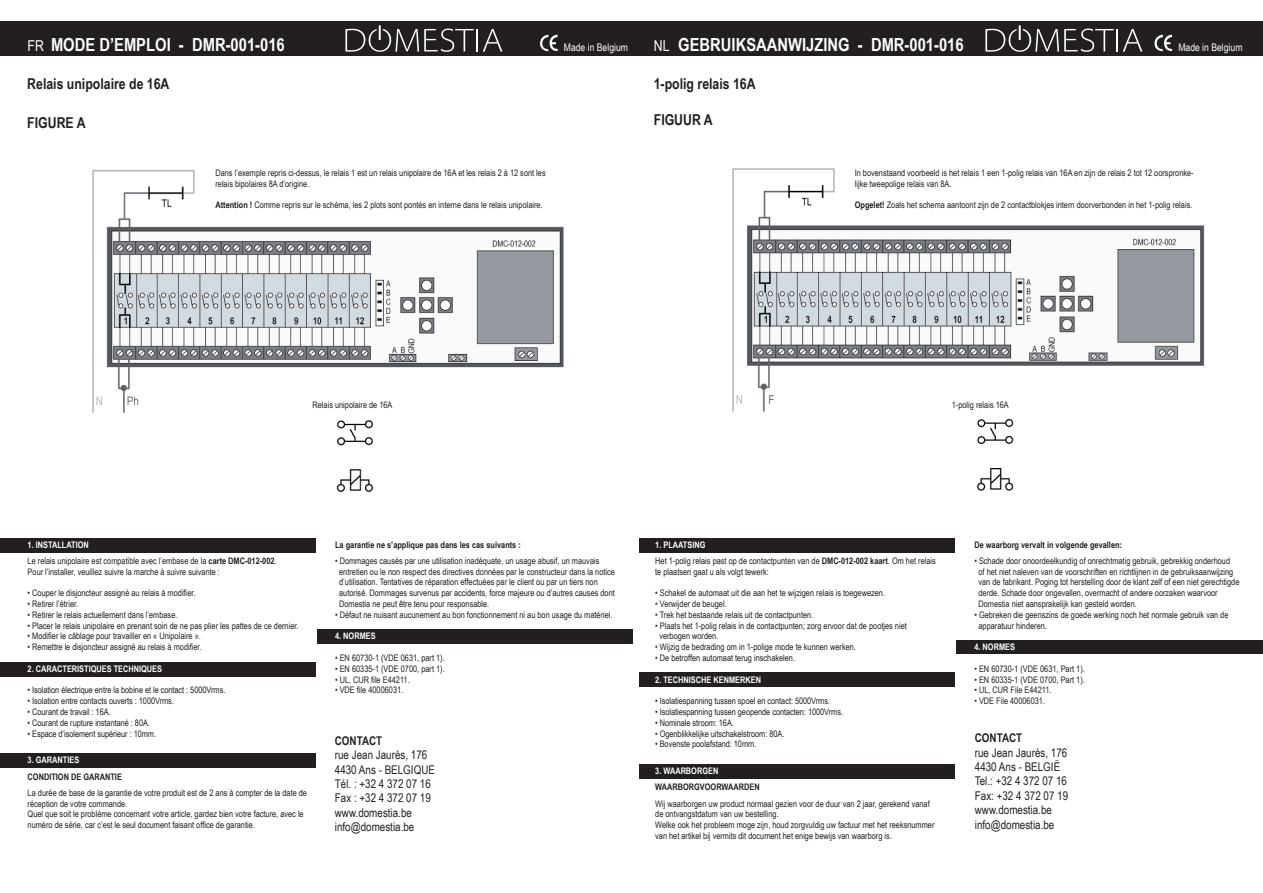
<style>
.page{position:relative;width:1263px;height:893px;background:#fff}
.page>*{position:absolute;margin:0;border:0;box-sizing:border-box;transform-origin:0 0}
.t1{font:700 18px "Arial Narrow";color:#fff}
.t2{font:700 15px "Arial Narrow";color:#231f20}
.t3{font:12px/14.4px "Arial Narrow";color:#231f20}
.t4{font:700 12px "Arial Narrow";color:#231f20}
.t5{font:10.5px "Arial Narrow";color:#fff}
.t6{font:9px/10.8px "Arial Narrow";color:#231f20}
.t7{font:700 9px "Arial Narrow";color:#231f20}
.t8{font:700 9px "Arial Narrow";color:#fff}
.s1{font-weight:400;font-size:15px}
.s2{font-weight:700}
.s3{font-weight:700;color:#fff}
</style>
<div class="page">
<div style="left:629px;top:21px;width:634px;height:35px;background:#231f20"></div>
<div style="left:0;top:21px;width:632px;height:35px;background:#231f20"></div>
<img style="left:92px;top:169px;width:472px;height:323px">
<hr style="left:476px;top:29px;width:2px;height:22px;background:#fff">
<svg style="left:483px;top:29px;width:19px;height:23px"></svg>
<svg style="left:345px;top:25px;width:129px;height:27px"></svg>
<div style="left:317px;top:629px;width:315px;height:14px;background:#231f20"></div>
<svg style="left:540px;top:35px;width:18px;height:16px"></svg>
<hr style="left:1116px;top:29px;width:2px;height:22px;background:#fff">
<svg style="left:1123px;top:29px;width:19px;height:23px"></svg>
<svg style="left:985px;top:25px;width:128px;height:27px"></svg>
<svg style="left:1154px;top:35px;width:18px;height:16px"></svg>
<img style="left:732px;top:168px;width:473px;height:323px">
<div style="left:956px;top:640px;width:307px;height:14px;background:#231f20"></div>
<div style="left:0;top:538px;width:315px;height:14px;background:#231f20"></div>
<div style="left:0;top:662px;width:315px;height:14px;background:#231f20"></div>
<div style="left:0;top:753px;width:315px;height:14px;background:#231f20"></div>
<div style="left:639px;top:538px;width:316px;height:14px;background:#231f20"></div>
<div style="left:639px;top:673px;width:316px;height:14px;background:#231f20"></div>
<div style="left:639px;top:765px;width:316px;height:14px;background:#231f20"></div>
<h1 class="t1" style="left:28px;top:31px;width:259px"><span class="s1">FR</span> MODE D’EMPLOI - DMR-001-016</h1>
<h2 class="t2" style="left:27px;top:73px;width:144px">Relais unipolaire de 16A</h2>
<h2 class="t2" style="left:27px;top:112px;width:60px">FIGURE A</h2>
<p class="t6" style="left:215px;top:167px;width:332px">Dans l’exemple repris ci-dessus, le relais 1 est un relais unipolaire de 16A et les relais 2 à 12 sont les relais bipolaires 8A d’origine.</p>
<p class="t6" style="left:215px;top:199px;width:329px"><span class="s2">Attention !</span> Comme repris sur le schéma, les 2 plots sont pontés en interne dans le relais unipolaire.</p>
<p class="t5" style="left:564px;top:40px;width:66px">Made in Belgium</p>
<h1 class="t1" style="left:654px;top:31px;width:311px"><span class="s1">NL</span> GEBRUIKSAANWIJZING - DMR-001-016</h1>
<p class="t5" style="left:1178px;top:40px;width:66px">Made in Belgium</p>
<h2 class="t2" style="left:654px;top:73px;width:103px">1-polig relais 16A</h2>
<h2 class="t2" style="left:654px;top:109px;width:60px">FIGUUR A</h2>
<p class="t6" style="left:855px;top:167px;width:340px">In bovenstaand voorbeeld is het relais 1 een 1-polig relais van 16A en zijn de relais 2 tot 12 oorspronke&shy;lijke tweepolige relais van 8A.</p>
<p class="t6" style="left:855px;top:199px;width:339px"><span class="s2">Opgelet!</span> Zoals het schema aantoont zijn de 2 contactblokjes intern doorverbonden in het 1-polig relais.</p>
<p class="t6" style="left:313px;top:399px;width:81px">Relais unipolaire de 16A</p>
<p class="t6" style="left:952px;top:399px;width:59px">1-polig relais 16A</p>
<p class="t6" style="left:28px;top:536px;width:251px;line-height:16.2px"><span class="s3">1. INSTALLATION<br></span>Le relais unipolaire est compatible avec l’embase de la <span class="s2">carte DMC-012-002</span>.</p>
<p class="t6" style="left:28px;top:566px;width:194px">Pour l’installer, veuillez suivre la marche à suivre suivante :</p>
<p class="t6" style="left:28px;top:587px;width:169px">• Couper le disjoncteur assigné au relais à modifier.</p>
<p class="t6" style="left:28px;top:598px;width:52px">• Retirer l’étrier.</p>
<p class="t6" style="left:28px;top:609px;width:151px">• Retirer le relais actuellement dans l’embase.</p>
<p class="t6" style="left:28px;top:620px;width:272px">• Placer le relais unipolaire en prenant soin de ne pas plier les pattes de ce dernier.</p>
<p class="t6" style="left:28px;top:631px;width:175px">• Modifier le câblage pour travailler en « Unipolaire ».</p>
<p class="t6" style="left:28px;top:641px;width:176px">• Remettre le disjoncteur assigné au relais à modifier.</p>
<p class="t8" style="left:28px;top:662px;width:136px">2. CARACTERISTIQUES TECHNIQUES</p>
<p class="t6" style="left:28px;top:685px;width:199px">• Isolation électrique entre la bobine et le contact : 5000Vrms.</p>
<p class="t6" style="left:28px;top:695px;width:148px">• Isolation entre contacts ouverts : 1000Vrms.</p>
<p class="t6" style="left:28px;top:706px;width:85px">• Courant de travail : 16A.</p>
<p class="t6" style="left:28px;top:717px;width:124px">• Courant de rupture instantané : 80A.</p>
<p class="t6" style="left:28px;top:728px;width:130px">• Espace d’isolement supérieur : 10mm.</p>
<p class="t8" style="left:28px;top:753px;width:53px">3. GARANTIES</p>
<p class="t7" style="left:28px;top:770px;width:96px">CONDITION DE GARANTIE</p>
<p class="t6" style="left:28px;top:787px;width:281px">La durée de base de la garantie de votre produit est de 2 ans à compter de la date de réception de votre commande.<br>Quel que soit le problème concernant votre article, gardez bien votre facture, avec le numéro de série, car c’est le seul document faisant office de garantie.</p>
<p class="t7" style="left:335px;top:538px;width:187px">La garantie ne s’applique pas dans les cas suivants :</p>
<p class="t6" style="left:339px;top:555px;width:277px;text-indent:-4px">• Dommages causés par une utilisation inadéquate, un usage abusif, un mauvais entretien ou le non respect des directives données par le constructeur dans la notice d’utilisation. Tentatives de réparation effectuées par le client ou par un tiers non autorisé. Dommages survenus par accidents, force majeure ou d’autres causes dont Domestia ne peut être tenu pour responsable.</p>
<p class="t6" style="left:335px;top:609px;width:279px">• Défaut ne nuisant aucunement au bon fonctionnement ni au bon usage du matériel.</p>
<p class="t8" style="left:335px;top:629px;width:42px">4. NORMES</p>
<p class="t6" style="left:335px;top:652px;width:111px">• EN 60730-1 (VDE 0631, part 1).</p>
<p class="t6" style="left:335px;top:663px;width:111px">• EN 60335-1 (VDE 0700, part 1).</p>
<p class="t6" style="left:335px;top:674px;width:76px">• UL, CUR file E44211.</p>
<p class="t6" style="left:335px;top:685px;width:70px">• VDE file 40006031.</p>
<h3 class="t4" style="left:335px;top:731px;width:49px">CONTACT</h3>
<h3 class="t3" style="left:335px;top:747px;width:102px">rue Jean Jaurès, 176<br>4430 Ans - BELGIQUE<br>Tél. : +32 4 372 07 16<br>Fax : +32 4 372 07 19 www.domestia.be info@domestia.be</h3>
<p class="t6" style="left:655px;top:536px;width:282px;line-height:16.2px"><span class="s3">1. PLAATSING<br></span>Het 1-polig relais past op de contactpunten van de <span class="s2">DMC-012-002 kaart</span>. Om het relais</p>
<p class="t6" style="left:655px;top:566px;width:115px">te plaatsen gaat u als volgt tewerk:</p>
<p class="t6" style="left:655px;top:587px;width:231px">• Schakel de automaat uit die aan het te wijzigen relais is toegewezen.</p>
<p class="t6" style="left:655px;top:598px;width:73px">• Verwijder de beugel.</p>
<p class="t6" style="left:655px;top:609px;width:160px">• Trek het bestaande relais uit de contactpunten.</p>
<p class="t6" style="left:659px;top:620px;width:249px;text-indent:-4px">• Plaats het 1-polig relais in de contactpunten; zorg ervoor dat de pootjes niet verbogen worden.</p>
<p class="t6" style="left:655px;top:641px;width:202px">• Wijzig de bedrading om in 1-polige mode te kunnen werken.</p>
<p class="t6" style="left:655px;top:652px;width:141px">• De betroffen automaat terug inschakelen.</p>
<p class="t8" style="left:655px;top:673px;width:107px">2. TECHNISCHE KENMERKEN</p>
<p class="t6" style="left:655px;top:695px;width:176px">• Isolatiespanning tussen spoel en contact: 5000Vrms.</p>
<p class="t6" style="left:655px;top:706px;width:189px">• Isolatiespanning tussen geopende contacten: 1000Vrms.</p>
<p class="t6" style="left:655px;top:717px;width:80px">• Nominale stroom: 16A.</p>
<p class="t6" style="left:655px;top:728px;width:131px">• Ogenblikkelijke uitschakelstroom: 80A.</p>
<p class="t6" style="left:655px;top:739px;width:103px">• Bovenste poolafstand: 10mm.</p>
<p class="t8" style="left:655px;top:764px;width:65px">3. WAARBORGEN</p>
<p class="t7" style="left:655px;top:780px;width:106px">WAARBORGVOORWAARDEN</p>
<p class="t6" style="left:655px;top:798px;width:281px">Wij waarborgen uw product normaal gezien voor de duur van 2 jaar, gerekend vanaf de ontvangstdatum van uw bestelling.<br>Welke ook het probleem moge zijn, houd zorgvuldig uw factuur met het reeksnummer van het artikel bij vermits dit document het enige bewijs van waarborg is.</p>
<p class="t7" style="left:974px;top:538px;width:149px">De waarborg vervalt in volgende gevallen:</p>
<p class="t6" style="left:978px;top:555px;width:262px;text-indent:-4px">• Schade door onoordeelkundig of onrechtmatig gebruik, gebrekkig onderhoud<br>of het niet naleven van de voorschriften en richtlijnen in de gebruiksaanwijzing van de fabrikant. Poging tot herstelling door de klant zelf of een niet gerechtigde derde. Schade door ongevallen, overmacht of andere oorzaken waarvoor Domestia niet aansprakelijk kan gesteld worden.</p>
<p class="t6" style="left:978px;top:609px;width:251px;text-indent:-4px">• Gebreken die geenszins de goede werking noch het normale gebruik van de apparatuur hinderen.</p>
<p class="t8" style="left:974px;top:640px;width:42px">4. NORMES</p>
<p class="t6" style="left:974px;top:663px;width:112px">• EN 60730-1 (VDE 0631, Part 1).</p>
<p class="t6" style="left:974px;top:674px;width:112px">• EN 60335-1 (VDE 0700, Part 1).</p>
<p class="t6" style="left:974px;top:685px;width:79px">• UL, CUR File E44211.</p>
<p class="t6" style="left:974px;top:695px;width:72px">• VDE File 40006031.</p>
<h3 class="t4" style="left:975px;top:729px;width:49px">CONTACT</h3>
<h3 class="t3" style="left:975px;top:745px;width:95px">rue Jean Jaurès, 176<br>4430 Ans - BELGIË<br>Tel.: +32 4 372 07 16<br>Fax: +32 4 372 07 19 www.domestia.be info@domestia.be</h3>
</div>
